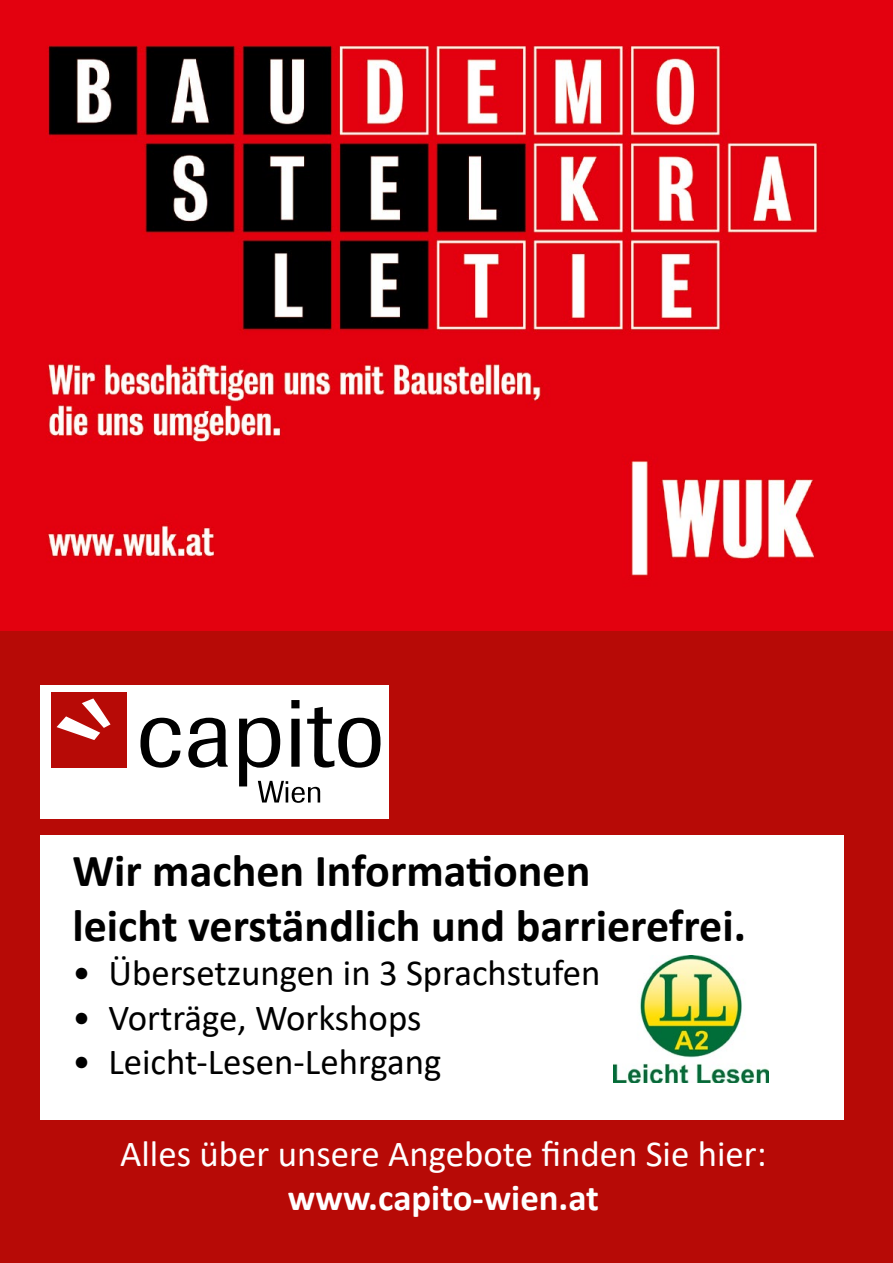
<style>
.page{position:relative;width:893px;height:1263px;background:#fff}
.page>*{position:absolute;margin:0;border:0;box-sizing:border-box;transform-origin:0 0}
.t1{font:700 46.05px/55.2px "Calibri";color:#000}
.t2{font:36.9px "Calibri";color:#000}
.t3{font:36.9px "Calibri";color:#fff}
.t4{font:700 36.9px "Calibri";color:#fff}
</style>
<div class="page">
<img style="left:0;top:0;width:893px;height:631px">
<div style="left:0;top:631px;width:893px;height:632px;background:#b70a06"></div>
<div style="left:40px;top:835px;width:804px;height:285px;background:#fff"></div>
<img style="left:613px;top:955px;width:155px;height:127px">
<div style="left:41px;top:685px;width:348px;height:134px;background:#fff"></div>
<svg style="left:140px;top:718px;width:40px;height:50px"></svg>
<svg style="left:188px;top:718px;width:40px;height:50px"></svg>
<div style="left:51px;top:692px;width:76px;height:76px;background:#b70a06"></div>
<svg style="left:57px;top:698px;width:54px;height:42px"></svg>
<svg style="left:239px;top:700px;width:142px;height:103px"></svg>
<p class="t1" style="left:72px;top:842px;width:675px">Wir machen Informationen<br>leicht verständlich und barrierefrei.</p>
<p class="t2" style="left:72px;top:947px;width:530px">• Übersetzungen in 3 Sprachstufen</p>
<p class="t2" style="left:72px;top:992px;width:351px">• Vorträge, Workshops</p>
<p class="t2" style="left:72px;top:1036px;width:370px">• Leicht-Lesen-Lehrgang</p>
<p class="t3" style="left:120px;top:1128px;width:648px">Alles über unsere Angebote finden Sie hier:</p>
<p class="t4" style="left:288px;top:1171px;width:313px">www.capito-wien.at</p>
</div>
